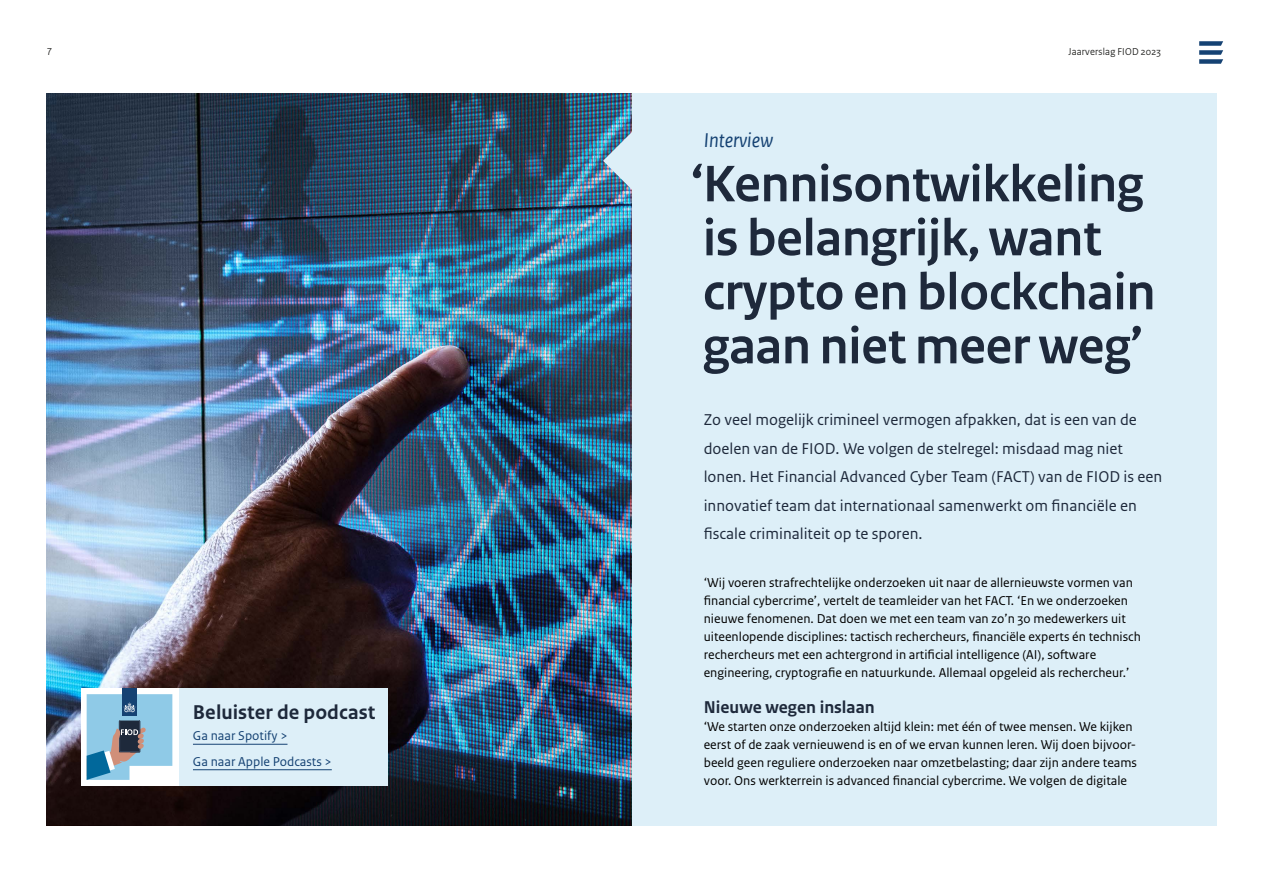
<style>
.page{position:relative;width:1263px;height:893px;background:#fff}
.page>*{position:absolute;margin:0;border:0;box-sizing:border-box;transform-origin:0 0}
.H2_Interview_titel{font:700 54px/54px "Rijksoverheid Sans Heading";color:#1e293b}
.H3_Paragraafkop_Nummering_1_regel_ruimte{font:700 21px "Rijksoverheid Sans Text";color:#1e293b}
.P_Interview_payoff{font:italic 21px "Rijksoverheid Sans Web Text";color:#154273}
.H3_Interview_tussenkopje{font:700 18px "Rijksoverheid Sans Text";color:#1e293b}
.P_Intro_interview{font:16.5px/28.5px "Rijksoverheid Sans Text";color:#1e293b}
.P_Body{font:13.5px/18px "Rijksoverheid Sans Text";color:#000}
.P_Body-2{font:13.5px "Rijksoverheid Sans Text";color:#154273}
.t1{font:10.5px "Rijksoverheid Sans Heading";letter-spacing:.02em;color:#1d1d1b}
</style>
<div class="page">
<div style="left:631px;top:94px;width:585px;height:732px;background:#ddeff8"></div>
<img style="left:47px;top:94px;width:584px;height:732px">
<img style="left:47px;top:94px;width:28px;height:29px">
<div style="left:178px;top:688px;width:210px;height:98px;background:#ddeff8"></div>
<hr style="left:193px;top:744px;width:94px;height:1px;background:#154273">
<hr style="left:193px;top:769px;width:139px;height:1px;background:#154273">
<div style="left:81px;top:688px;width:97px;height:98px;background:#fff"></div>
<div style="left:122px;top:688px;width:15px;height:28px;background:#154273"></div>
<svg style="left:87px;top:694px;width:85px;height:86px;background:#88b3cb"></svg>
<img style="left:603px;top:130px;width:29px;height:61px">
<svg style="left:1199px;top:41px;width:24px;height:23px"></svg>
<p class="t1" style="left:47px;top:45px;width:7px">7</p>
<p class="t1" style="left:1068px;top:45px;width:94px">Jaarverslag FIOD 2023</p>
<h3 class="H3_Paragraafkop_Nummering_1_regel_ruimte" style="left:193px;top:701px;width:184px">Beluister de podcast</h3>
<p class="P_Body-2" style="left:193px;top:728px;width:96px">Ga naar Spotify &gt;</p>
<p class="P_Body-2" style="left:193px;top:754px;width:140px">Ga naar Apple Podcasts &gt;</p>
<p class="P_Interview_payoff" style="left:704px;top:129px;width:71px">Interview</p>
<h2 class="H2_Interview_titel" style="left:691px;top:158px;width:466px">‘Kennisontwikkeling is belangrijk, want crypto en blockchain gaan niet meer weg’</h2>
<p class="P_Intro_interview" style="left:704px;top:406px;width:460px">Zo veel mogelijk crimineel vermogen afpakken, dat is een van de doelen van de FIOD. We volgen de stelregel: misdaad mag niet lonen. Het Financial Advanced Cyber Team (FACT) van de FIOD is een innovatief team dat internationaal samenwerkt om financiële en fiscale criminaliteit op te sporen.</p>
<p class="P_Body" style="left:704px;top:574px;width:439px">‘Wij voeren strafrechtelijke onderzoeken uit naar de allernieuwste vormen van financial cybercrime’, vertelt de teamleider van het FACT. ‘En we onderzoeken nieuwe fenomenen. Dat doen we met een team van zo’n 30 medewerkers uit uiteenlopende disciplines: tactisch rechercheurs, financiële experts én technisch rechercheurs met een achtergrond in artificial intelligence (AI), software engineering, cryptografie en natuurkunde. Allemaal opgeleid als rechercheur.’</p>
<h3 class="H3_Interview_tussenkopje" style="left:704px;top:697px;width:172px">Nieuwe wegen inslaan</h3>
<p class="P_Body" style="left:704px;top:718px;width:435px">‘We starten onze onderzoeken altijd klein: met één of twee mensen. We kijken eerst of de zaak vernieuwend is en of we ervan kunnen leren. Wij doen bijvoor&shy;beeld geen reguliere onderzoeken naar omzetbelasting; daar zijn andere teams voor. Ons werkterrein is advanced financial cybercrime. We volgen de digitale</p>
</div>
